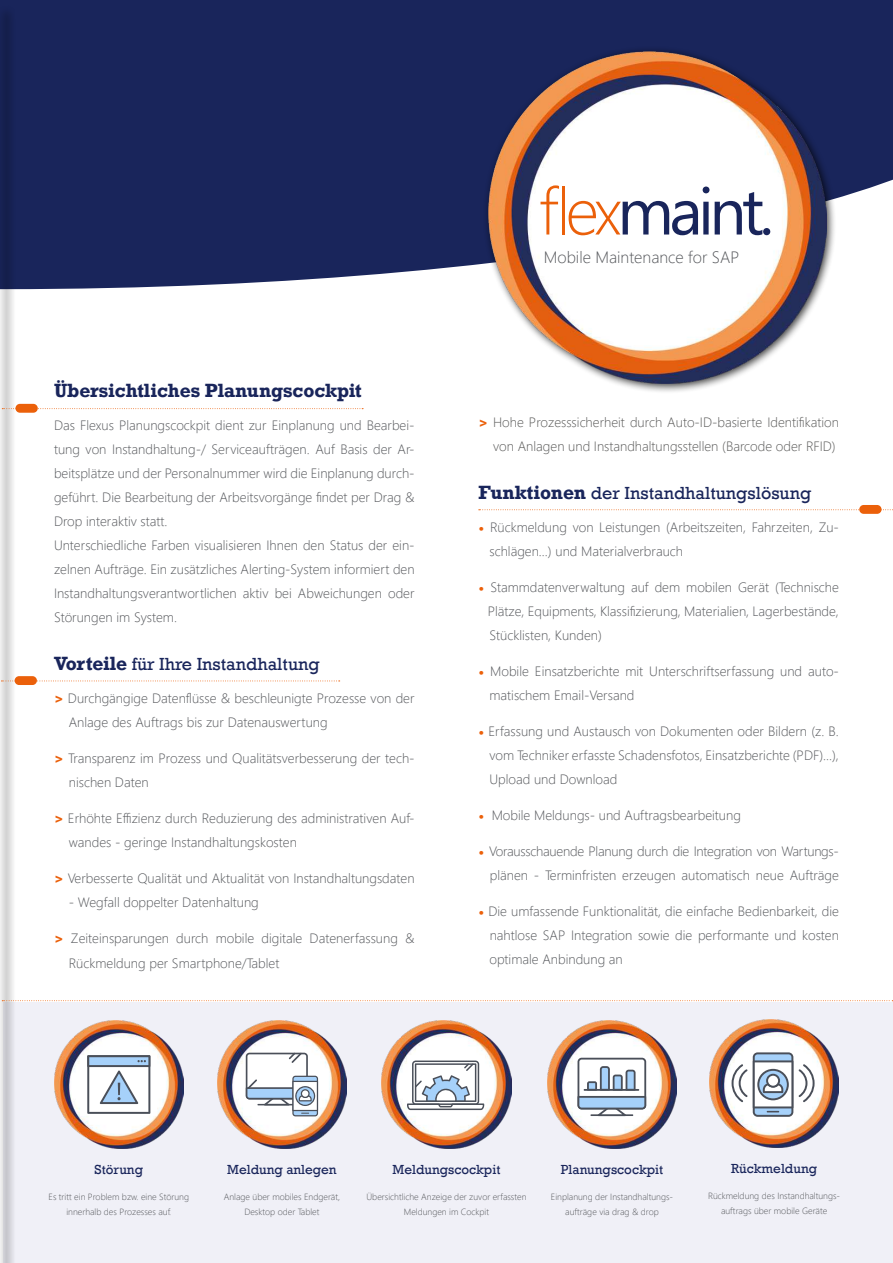
<style>
.page{position:relative;width:893px;height:1263px;background:#fff}
.page>*{position:absolute;margin:0;border:0;box-sizing:border-box;transform-origin:0 0}
.t1{font:65.7px "Segoe UI";letter-spacing:-.07em;color:#19255b}
.t2{font:18px "Rockwell";color:#19255b}
.t3{font:700 18px "Rockwell";color:#19255b}
.t4{font:300 16.35px "Segoe UI";color:#54565a}
.t5{font:300 13.5px/24px "Segoe UI";color:#54565a}
.t6{font:300 13.5px/24px "Segoe UI";color:#575756;text-align:right}
.t7{font:300 13.5px/24px "Segoe UI";letter-spacing:-.02em;color:#54565a;text-align:right}
.t8{font:13.5px "Rockwell";color:#19255b}
.t9{font:300 9px/15px "Segoe UI";color:#54565a;text-align:center}
.s1{font-weight:700}
.s2{font-family:"Segoe UI Black";font-weight:400;color:#eb600a}
.s3{font-weight:300;color:#eb600a}
</style>
<div class="page">
<div style="left:4px;top:1003px;width:889px;height:260px;background:#f0f0f7"></div>
<div style="left:0;top:0;width:893px;height:289px;background:#19255b"></div>
<div style="left:0;top:5px;width:16px;height:1258px;background:#000;opacity:.75"></div>
<svg style="left:2px;top:408px;width:361px;height:1px"></svg>
<div style="left:15px;top:404px;width:23px;height:9px;background:#eb600a;border-radius:4px"></div>
<svg style="left:1px;top:680px;width:339px;height:1px"></svg>
<div style="left:15px;top:676px;width:22px;height:9px;background:#eb600a;border-radius:4px"></div>
<svg style="left:479px;top:509px;width:414px;height:1px"></svg>
<div style="left:859px;top:505px;width:22px;height:9px;background:#eb600a;border-radius:4px"></div>
<img style="left:709px;top:1020px;width:130px;height:127px">
<svg style="left:732px;top:1052px;width:83px;height:65px"></svg>
<img style="left:54px;top:1021px;width:130px;height:127px">
<svg style="left:87px;top:1055px;width:63px;height:59px"></svg>
<img style="left:217px;top:1021px;width:130px;height:127px">
<svg style="left:246px;top:1053px;width:72px;height:63px"></svg>
<img style="left:547px;top:1021px;width:130px;height:127px">
<svg style="left:577px;top:1058px;width:69px;height:58px"></svg>
<img style="left:382px;top:1021px;width:129px;height:127px">
<svg style="left:407px;top:1060px;width:77px;height:50px"></svg>
<svg style="left:2px;top:1000px;width:891px;height:1px"></svg>
<div style="left:483px;top:46px;width:353px;height:347px;background:#000;opacity:.75"></div>
<img style="left:488px;top:52px;width:339px;height:332px">
<h2 class="t3" style="left:54px;top:380px;width:309px">Übersichtliches Planungscockpit</h2>
<p class="t5" style="left:54px;top:412px;width:362px">Das Flexus Planungscockpit dient zur Einplanung und Bearbei&shy;tung von Instandhaltung-/ Serviceaufträgen. Auf Basis der Ar&shy;beitsplätze und der Personalnummer wird die Einplanung durch&shy;geführt. Die Bearbeitung der Arbeitsvorgänge findet per Drag &amp; Drop interaktiv statt.<br>Unterschiedliche Farben visualisieren Ihnen den Status der ein&shy;zelnen Aufträge. Ein zusätzliches Alerting-System informiert den Instandhaltungsverantwortlichen aktiv bei Abweichungen oder Störungen im System.</p>
<h2 class="t2" style="left:54px;top:658px;width:267px"><span class="s1">Vorteile</span> für Ihre Instandhaltung</h2>
<p class="t5" style="left:69px;top:685px;width:347px;text-indent:-15px"><span class="s2">&gt;</span> Durchgängige Datenflüsse &amp; beschleunigte Prozesse von der<br>Anlage des Auftrags bis zur Datenauswertung</p>
<p class="t5" style="left:69px;top:745px;width:347px;text-indent:-15px"><span class="s2">&gt;</span> Transparenz im Prozess und Qualitätsverbesserung der tech&shy;nischen Daten</p>
<p class="t5" style="left:69px;top:805px;width:347px;text-indent:-15px"><span class="s2">&gt;</span> Erhöhte Effizienz durch Reduzierung des administrativen Auf&shy;wandes - geringe Instandhaltungskosten</p>
<p class="t5" style="left:54px;top:865px;width:362px"><span class="s2">&gt;</span> Verbesserte Qualität und Aktualität von Instandhaltungsdaten</p>
<p class="t5" style="left:69px;top:889px;width:191px">- Wegfall doppelter Datenhaltung</p>
<p class="t5" style="left:69px;top:925px;width:347px;text-indent:-15px"><span class="s2">&gt;</span> Zeiteinsparungen durch mobile digitale Datenerfassung &amp;<br>Rückmeldung per Smartphone/Tablet</p>
<h1 class="t1" style="left:539px;top:185px;width:236px"><span class="s3">flex</span>maint.</h1>
<p class="t4" style="left:544px;top:241px;width:197px">Mobile Maintenance for SAP</p>
<p class="t6" style="left:478px;top:409px;width:362px"><span class="s2">&gt;</span> Hohe Prozesssicherheit durch Auto-ID-basierte Identifikation von Anlagen und Instandhaltungsstellen (Barcode oder RFID)</p>
<h2 class="t2" style="left:478px;top:486px;width:334px"><span class="s1">Funktionen</span> der Instandhaltungslösung</h2>
<p class="t5" style="left:489px;top:513px;width:351px;text-indent:-11px"><span class="s2">•</span> Rückmeldung von Leistungen (Arbeitszeiten, Fahrzeiten, Zu&shy;schlägen…) und Materialverbrauch</p>
<p class="t5" style="left:488px;top:573px;width:353px;text-align:justify;text-indent:-9px"><span class="s2">•</span> Stammdatenverwaltung auf dem mobilen Gerät (Technische Plätze, Equipments, Klassifizierung, Materialien, Lagerbestände, Stücklisten, Kunden)</p>
<p class="t5" style="left:489px;top:657px;width:351px;text-indent:-11px"><span class="s2">•</span> Mobile Einsatzberichte mit Unterschriftserfassung und auto&shy;matischem Email-Versand</p>
<p class="t5" style="left:489px;top:718px;width:351px;text-align:justify;text-indent:-11px"><span class="s2">•</span> Erfassung und Austausch von Dokumenten oder Bildern (z. B. vom Techniker erfasste Schadensfotos, Einsatzberichte (PDF)…), Upload und Download</p>
<p class="t5" style="left:478px;top:802px;width:264px"><span class="s2">•</span> Mobile Meldungs- und Auftragsbearbeitung</p>
<p class="t7" style="left:478px;top:838px;width:362px"><span class="s2">•</span> Vorausschauende Planung durch die Integration von Wartungs&shy;plänen - Terminfristen erzeugen automatisch neue Aufträge</p>
<p class="t5" style="left:489px;top:898px;width:351px;text-align:justify;text-indent:-11px"><span class="s2">•</span> Die umfassende Funktionalität, die einfache Bedienbarkeit, die nahtlose SAP Integration sowie die performante und kosten optimale Anbindung an</p>
<p class="t8" style="left:95px;top:1165px;width:50px">Störung</p>
<p class="t9" style="left:49px;top:1188px;width:142px">Es tritt ein Problem bzw. eine Störung innerhalb des Prozesses auf.</p>
<p class="t8" style="left:227px;top:1165px;width:111px">Meldung anlegen</p>
<p class="t9" style="left:224px;top:1188px;width:118px">Anlage über mobiles Endgerät,<br>Desktop oder Tablet</p>
<p class="t8" style="left:393px;top:1165px;width:109px">Meldungscockpit</p>
<p class="t9" style="left:366px;top:1188px;width:161px">Übersichtliche Anzeige der zuvor erfassten<br>Meldungen im Cockpit</p>
<p class="t8" style="left:561px;top:1165px;width:104px">Planungscockpit</p>
<p class="t9" style="left:551px;top:1188px;width:124px">Einplanung der Instandhaltungs&shy;aufträge via drag &amp; drop</p>
<p class="t8" style="left:731px;top:1164px;width:88px">Rückmeldung</p>
<p class="t9" style="left:708px;top:1187px;width:134px">Rückmeldung des Instandhaltungs&shy;auftrags über mobile Geräte</p>
</div>
